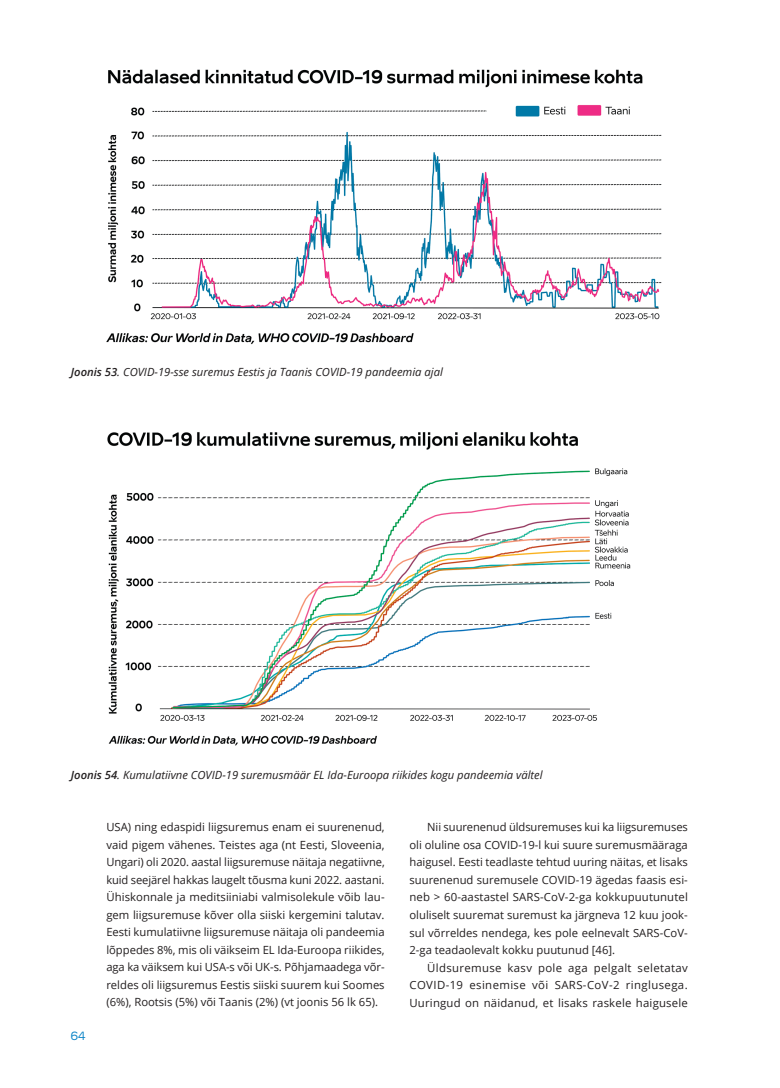
<style>
.page{position:relative;width:780px;height:1088px;background:#fff}
.page>*{position:absolute;margin:0;border:0;box-sizing:border-box;transform-origin:0 0}
.t1{font:11.25px/17.5px "Open Sans";color:#231f20;text-align:justify}
.t2{font:italic 11.25px "Open Sans";color:#231f20}
.t3{font:11.25px "Aino";color:#0581c5}
.s1{font-weight:600}
</style>
<div class="page">
<img style="left:106px;top:69px;width:556px;height:276px">
<img style="left:107px;top:432px;width:524px;height:314px">
<p class="t2" style="left:71px;top:365px;width:373px"><span class="s1">Joonis 53</span>. COVID-19-sse suremus Eestis ja Taanis COVID-19 pandeemia ajal</p>
<p class="t2" style="left:71px;top:767px;width:473px"><span class="s1">Joonis 54</span>. Kumulatiivne COVID-19 suremusmäär EL Ida-Euroopa riikides kogu pandeemia vältel</p>
<p class="t3" style="left:71px;top:1028px;width:16px">64</p>
<p class="t1" style="left:106px;top:818px;width:280px">USA) ning edaspidi liigsuremus enam ei suurenenud, vaid pigem vähenes. Teistes aga (nt Eesti, Sloveenia, Ungari) oli 2020. aastal liigsuremuse näitaja negatiivne, kuid seejärel hakkas laugelt tõusma kuni 2022. aastani.<br>Ühiskonnale ja meditsiiniabi valmisolekule võib lau&shy;gem liigsuremuse kõver olla siiski kergemini talutav.<br>Eesti kumulatiivne liigsuremuse näitaja oli pandeemia lõppedes 8%, mis oli väikseim EL Ida-Euroopa riikides, aga ka väiksem kui USA-s või UK-s. Põhjamaadega võr&shy;reldes oli liigsuremus Eestis siiski suurem kui Soomes (6%), Rootsis (5%) või Taanis (2%) (vt joonis 56 lk 65).</p>
<p class="t1" style="left:409px;top:818px;width:280px;text-indent:18px">Nii suurenenud üldsuremuses kui ka liigsuremuses oli oluline osa COVID-19-l kui suure suremusmääraga haigusel. Eesti teadlaste tehtud uuring näitas, et lisaks suurenenud suremusele COVID-19 ägedas faasis esi&shy;neb &gt; 60-aastastel SARS-CoV-2-ga kokkupuutunutel oluliselt suuremat suremust ka järgneva 12 kuu jook&shy;sul võrreldes nendega, kes pole eelnevalt SARS-CoV-2-ga teadaolevalt kokku puutunud [46].</p>
<p class="t1" style="left:409px;top:958px;width:280px;text-indent:18px">Üldsuremuse kasv pole aga pelgalt seletatav COVID-19 esinemise või SARS-CoV-2 ringlusega.<br>Uuringud on näidanud, et lisaks raskele haigusele</p>
</div>
